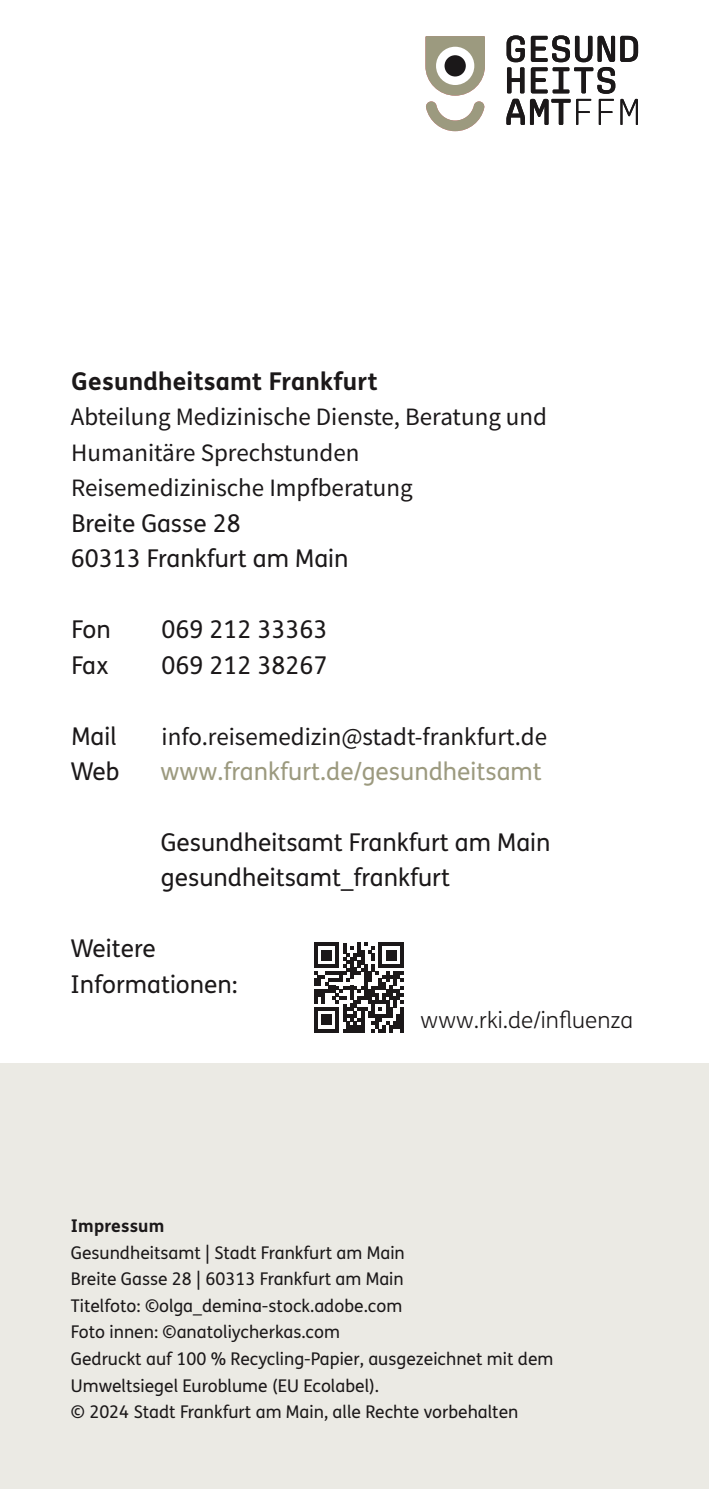
<style>
.page{position:relative;width:709px;height:1489px;background:#fff}
.page>*{position:absolute;margin:0;border:0;box-sizing:border-box;transform-origin:0 0}
.Fließtext{font:25px/35.5px "Source Sans Pro";color:#1b1819}
.Fließtext-2{font:24.5px/35.5px "FS Me";color:#1b1819}
.Fließtext-3{font:24.5px "FS Me";color:#9c9a7f}
.Fließtext-4{font:700 24.5px "FS Me";letter-spacing:.01em;color:#1b1819}
.Fließtext-5{font:300 22.5px "FS Me";color:#1b1819}
.BU_Impressum{font:17.5px/26.5px "FS Me";color:#1b1819}
.s1{font-weight:700}
</style>
<div class="page">
<div style="left:0;top:1063px;width:709px;height:425px;background:#ebeae4"></div>
<svg style="left:314px;top:942px;width:90px;height:90px"></svg>
<svg style="left:506px;top:35px;width:132px;height:90px"></svg>
<svg style="left:425px;top:36px;width:60px;height:95px"></svg>
<div style="left:436px;top:47px;width:38px;height:38px;background:#fff;border-radius:50%"></div>
<div style="left:444px;top:55px;width:22px;height:21px;background:#1b1819;border-radius:50%"></div>
<p class="Fließtext-4" style="left:72px;top:362px;width:307px">Gesundheitsamt Frankfurt</p>
<p class="Fließtext" style="left:71px;top:399px;width:478px">Abteilung Medizinische Dienste, Beratung und<br>Humanitäre Sprechstunden<br>Reisemedizinische Impfberatung</p>
<p class="Fließtext-2" style="left:71px;top:505px;width:279px">Breite Gasse 28<br>60313 Frankfurt am Main</p>
<p class="Fließtext-2" style="left:71px;top:611px;width:41px">Fon</p>
<p class="Fließtext-2" style="left:161px;top:611px;width:167px">069 212 33363</p>
<p class="Fließtext-2" style="left:71px;top:646px;width:39px">Fax</p>
<p class="Fließtext-2" style="left:161px;top:646px;width:167px">069 212 38267</p>
<p class="Fließtext-2" style="left:71px;top:717px;width:47px">Mail</p>
<p class="Fließtext" style="left:161px;top:718px;width:387px">info.reisemedizin@stadt-frankfurt.de</p>
<p class="Fließtext-2" style="left:70px;top:753px;width:51px">Web</p>
<p class="Fließtext-3" style="left:160px;top:754px;width:383px">www.frankfurt.de/gesundheitsamt</p>
<p class="Fließtext-2" style="left:161px;top:824px;width:391px">Gesundheitsamt Frankfurt am Main gesundheitsamt_frankfurt</p>
<p class="Fließtext-2" style="left:70px;top:930px;width:169px">Weitere<br>Informationen:</p>
<p class="Fließtext-5" style="left:420px;top:1004px;width:214px">www.rki.de/influenza</p>
<p class="BU_Impressum" style="left:71px;top:1212px;width:335px"><span class="s1">Impressum<br></span>Gesundheitsamt | Stadt Frankfurt am Main</p>
<p class="BU_Impressum" style="left:71px;top:1265px;width:334px">Breite Gasse 28 | 60313 Frankfurt am Main</p>
<p class="BU_Impressum" style="left:71px;top:1291px;width:484px">Titelfoto: ©olga_demina-stock.adobe.com<br>Foto innen: ©anatoliycherkas.com<br>Gedruckt auf 100 % Recycling-Papier, ausgezeichnet mit dem Umweltsiegel Euroblume (EU Ecolabel).</p>
<p class="BU_Impressum" style="left:71px;top:1398px;width:449px">© 2024 Stadt Frankfurt am Main, alle Rechte vorbehalten</p>
</div>
